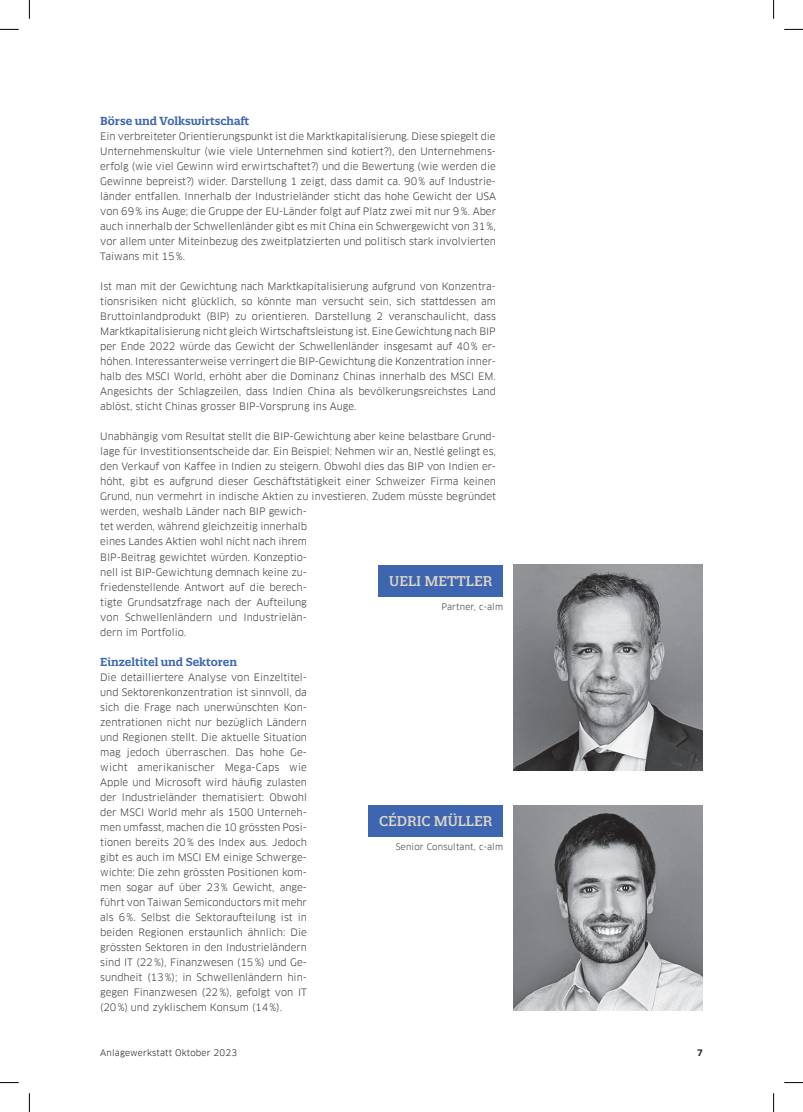
<style>
.page{position:relative;width:803px;height:1112px;background:#fff}
.page>*{position:absolute;margin:0;border:0;box-sizing:border-box;transform-origin:0 0}
.t1{font:500 13.75px "Quatro Slab";color:#dfd6c7}
.t2{font:600 11.25px "Quatro Slab";color:#3d65b0}
.t3{font:10px/15px "Clan Pro";color:#3e3e3f;text-align:justify}
.t4{font:8.75px "Clan Pro";letter-spacing:.02em;color:#3e3e3f}
.t5{font:8.75px "Clan Pro";letter-spacing:.02em;color:#231f20}
.t6{font:700 8.75px "Clan Pro";color:#231f20}
</style>
<div class="page">
<img style="left:514px;top:564px;width:189px;height:206px">
<img style="left:514px;top:805px;width:189px;height:205px">
<div style="left:379px;top:564px;width:124px;height:32px;background:#3d65b0"></div>
<div style="left:368px;top:804px;width:135px;height:32px;background:#3d65b0"></div>
<svg style="left:0;top:29px;width:19px;height:1px"></svg>
<svg style="left:784px;top:29px;width:19px;height:1px"></svg>
<svg style="left:0;top:1082px;width:19px;height:1px"></svg>
<svg style="left:784px;top:1082px;width:19px;height:1px"></svg>
<svg style="left:29px;top:0;width:1px;height:19px"></svg>
<svg style="left:29px;top:1093px;width:1px;height:18px"></svg>
<svg style="left:773px;top:0;width:1px;height:19px"></svg>
<svg style="left:773px;top:1093px;width:1px;height:18px"></svg>
<p class="t2" style="left:100px;top:114px;width:151px">Börse und Volkswirtschaft</p>
<p class="t3" style="left:100px;top:129px;width:397px">Ein verbreiteter Orientierungspunkt ist die Marktkapitalisierung. Diese spiegelt die Unternehmenskultur (wie viele Unternehmen sind kotiert?), den Unternehmens&shy;erfolg (wie viel Gewinn wird erwirtschaftet?) und die Bewertung (wie werden die Gewinne bepreist?) wider. Darstellung 1 zeigt, dass damit ca. 90% auf Industrie&shy;länder entfallen. Innerhalb der Industrieländer sticht das hohe Gewicht der USA von 69% ins Auge; die Gruppe der EU-Länder folgt auf Platz zwei mit nur 9%. Aber auch innerhalb der Schwellenländer gibt es mit China ein Schwergewicht von 31%, vor allem unter Miteinbezug des zweitplatzierten und politisch stark involvierten Taiwans mit 15%.</p>
<p class="t3" style="left:100px;top:279px;width:397px">Ist man mit der Gewichtung nach Marktkapitalisierung aufgrund von Konzentra&shy;tionsrisiken nicht glücklich, so könnte man versucht sein, sich stattdessen am Bruttoinlandprodukt (BIP) zu orientieren. Darstellung 2 veranschaulicht, dass Marktkapitalisierung nicht gleich Wirtschaftsleistung ist. Eine Gewichtung nach BIP per Ende 2022 würde das Gewicht der Schwellenländer insgesamt auf 40% er&shy;höhen. Interessanterweise verringert die BIP-Gewichtung die Konzentration inner&shy;halb des MSCI World, erhöht aber die Dominanz Chinas innerhalb des MSCI EM.<br>Angesichts der Schlagzeilen, dass Indien China als bevölkerungsreichstes Land ablöst, sticht Chinas grosser BIP-Vorsprung ins Auge.</p>
<p class="t3" style="left:100px;top:429px;width:397px;text-align:left">Unabhängig vom Resultat stellt die BIP-Gewichtung aber keine belastbare Grund&shy;lage für Investitionsentscheide dar. Ein Beispiel: Nehmen wir an, Nestlé gelingt es, den Verkauf von Kaffee in Indien zu steigern. Obwohl dies das BIP von Indien er&shy;höht, gibt es aufgrund dieser Geschäftstätigkeit einer Schweizer Firma keinen Grund, nun vermehrt in indische Aktien zu investieren. Zudem müsste begründet werden, weshalb Länder nach BIP gewich-<br>tet werden, während gleichzeitig innerhalb<br>eines Landes Aktien wohl nicht nach ihrem<br>BIP-Beitrag gewichtet würden. Konzeptio-<br>nell ist BIP-Gewichtung demnach keine zu-<br>friedenstellende Antwort auf die berech-<br>tigte Grundsatzfrage nach der Aufteilung<br>von Schwellenländern und Industrielän-<br>dern im Portfolio.</p>
<p class="t2" style="left:100px;top:654px;width:138px">Einzeltitel und Sektoren</p>
<p class="t3" style="left:100px;top:669px;width:208px">Die detailliertere Analyse von Einzeltitel&shy;und Sektorenkonzentration ist sinnvoll, da sich die Frage nach unerwünschten Kon&shy;zentrationen nicht nur bezüglich Ländern und Regionen stellt. Die aktuelle Situation mag jedoch überraschen. Das hohe Ge&shy;wicht amerikanischer Mega-Caps wie Apple und Microsoft wird häufig zulasten der Industrieländer thematisiert: Obwohl der MSCI World mehr als 1500 Unterneh&shy;men umfasst, machen die 10 grössten Posi&shy;tionen bereits 20% des Index aus. Jedoch gibt es auch im MSCI EM einige Schwerge&shy;wichte: Die zehn grössten Positionen kom&shy;men sogar auf über 23% Gewicht, ange&shy;führt von Taiwan Semiconductors mit mehr als 6%. Selbst die Sektoraufteilung ist in beiden Regionen erstaunlich ähnlich: Die grössten Sektoren in den Industrieländern sind IT (22%), Finanzwesen (15%) und Ge&shy;sundheit (13%); in Schwellenländern hin&shy;gegen Finanzwesen (22%), gefolgt von IT (20%) und zyklischem Konsum (14%).</p>
<h1 class="t1" style="left:389px;top:572px;width:105px">UELI METTLER</h1>
<p class="t4" style="left:441px;top:601px;width:63px">Partner, c-alm</p>
<h1 class="t1" style="left:379px;top:812px;width:115px">CÉDRIC MÜLLER</h1>
<p class="t4" style="left:396px;top:841px;width:109px">Senior Consultant, c-alm</p>
<p class="t5" style="left:100px;top:1047px;width:138px">Anlagewerkstatt Oktober 2023</p>
<p class="t6" style="left:697px;top:1047px;width:7px">7</p>
</div>
